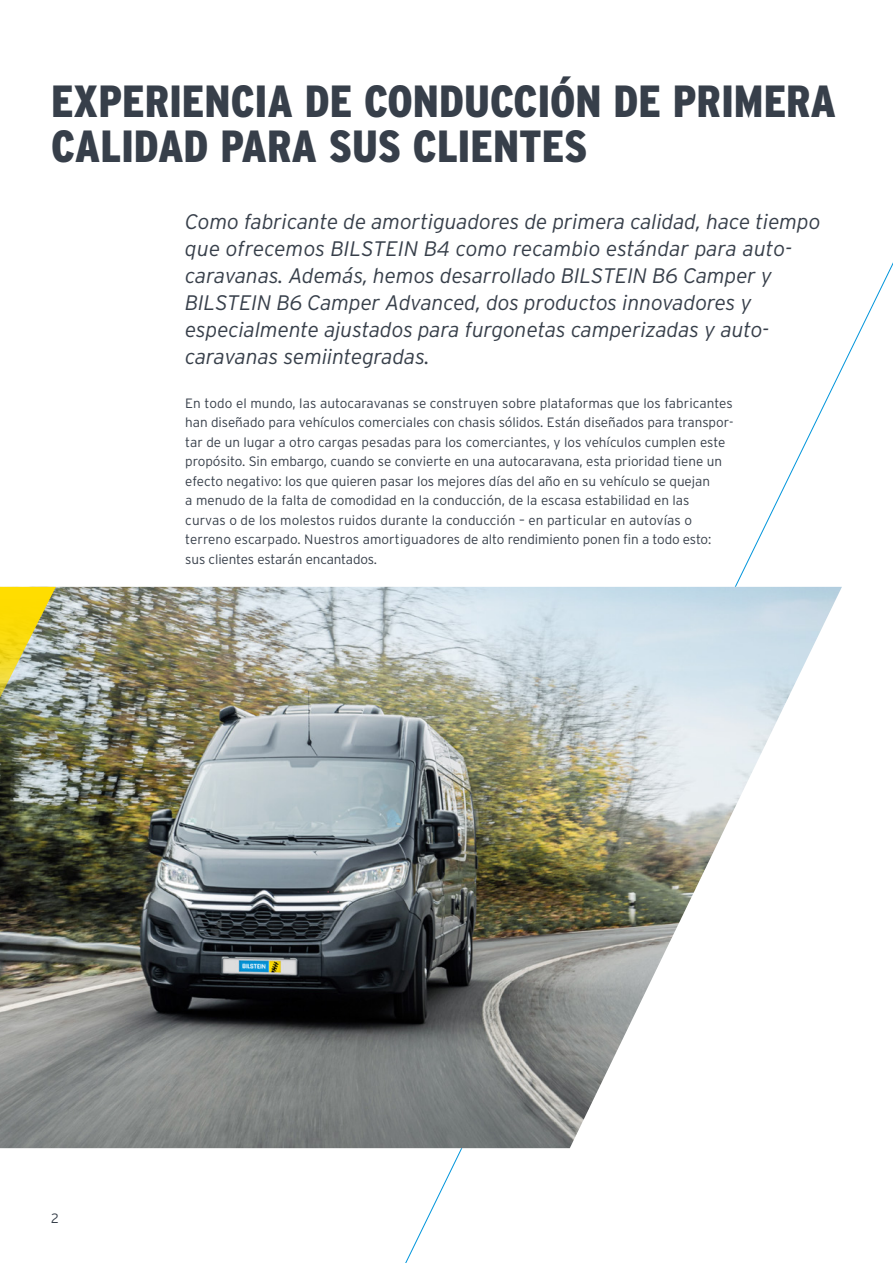
<style>
.page{position:relative;width:893px;height:1263px;background:#fff}
.page>*{position:absolute;margin:0;border:0;box-sizing:border-box;transform-origin:0 0}
.t1{font:900 45px/45px "Interstate Condensed";color:#373f4a}
.t2{font:italic 300 21px/27px "Interstate";letter-spacing:-.005em;color:#373f4a}
.t3{font:300 13.5px/19.5px "Interstate";letter-spacing:-.005em;color:#373f4a}
</style>
<div class="page">
<img style="left:0;top:587px;width:842px;height:561px">
<svg style="left:0;top:587px;width:56px;height:136px;background:#bdb65f"></svg>
<h1 class="t1" style="left:51px;top:78px;width:787px">EXPERIENCIA DE CONDUCCIÓN DE PRIMERA<br>CALIDAD PARA SUS CLIENTES</h1>
<p class="t2" style="left:185px;top:207px;width:637px">Como fabricante de amortiguadores de primera calidad, hace tiempo que ofrecemos BILSTEIN B4 como recambio estándar para auto&shy;caravanas. Además, hemos desarrollado BILSTEIN B6 Camper y BILSTEIN B6 Camper Advanced, dos productos innovadores y especialmente ajustados para furgonetas camperizadas y auto&shy;caravanas semiintegradas.</p>
<p class="t3" style="left:185px;top:393px;width:550px">En todo el mundo, las autocaravanas se construyen sobre plataformas que los fabricantes han diseñado para vehículos comerciales con chasis sólidos. Están diseñados para transpor&shy;tar de un lugar a otro cargas pesadas para los comerciantes, y los vehículos cumplen este propósito. Sin embargo, cuando se convierte en una autocaravana, esta prioridad tiene un efecto negativo: los que quieren pasar los mejores días del año en su vehículo se quejan<br>a menudo de la falta de comodidad en la conducción, de la escasa estabilidad en las<br>curvas o de los molestos ruidos durante la conducción – en particular en autovías o terreno escarpado. Nuestros amortiguadores de alto rendimiento ponen fin a todo esto: sus clientes estarán encantados.</p>
<p class="t3" style="left:51px;top:1208px;width:9px">2</p>
</div>
